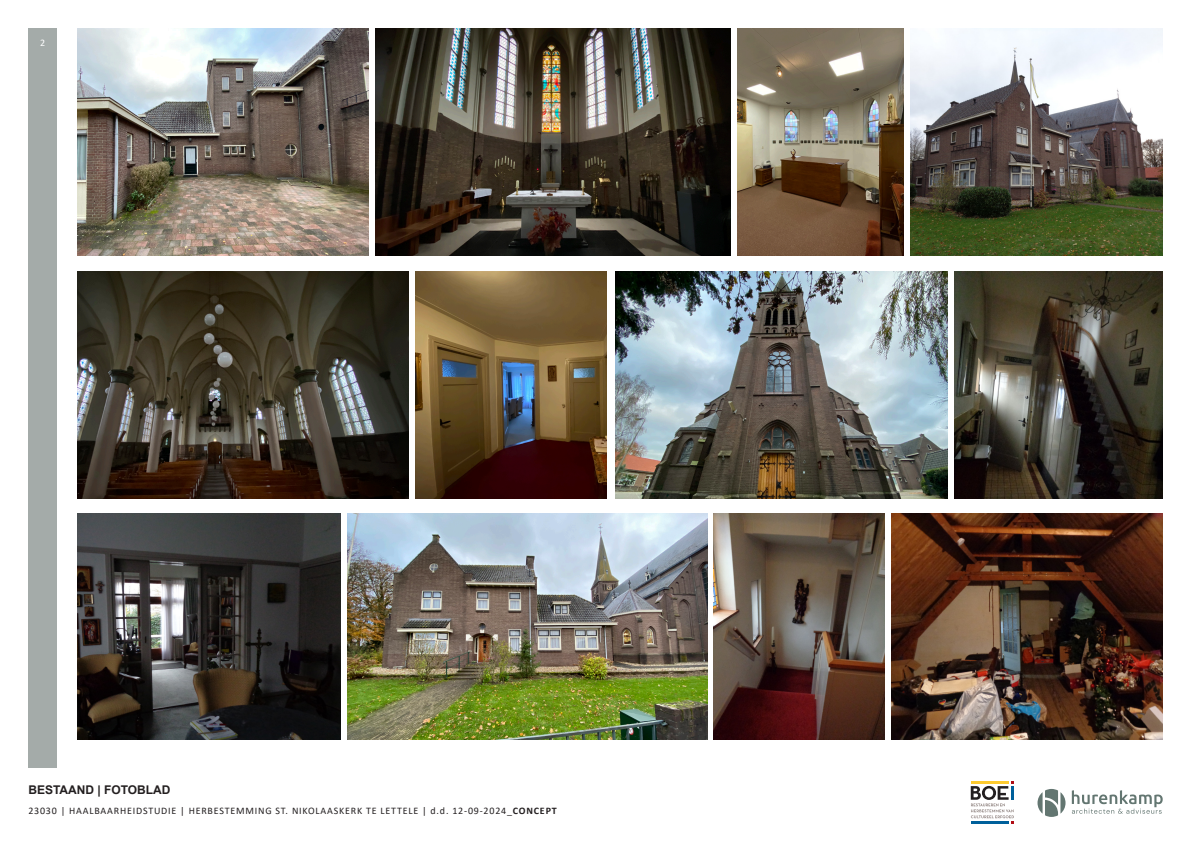
<style>
.page{position:relative;width:1191px;height:842px;background:#fff}
.page>*{position:absolute;margin:0;border:0;box-sizing:border-box;transform-origin:0 0}
.t1{font:700 12px "Arial";color:#231f20}
.t2{font:10px "Calibri";letter-spacing:.08em;color:#231f20}
.t3{font:10px "Calibri";color:#fff}
.s1{font-weight:700}
</style>
<div class="page">
<img style="left:910px;top:28px;width:252px;height:227px">
<img style="left:376px;top:28px;width:354px;height:227px">
<img style="left:891px;top:513px;width:271px;height:227px">
<img style="left:347px;top:513px;width:360px;height:227px">
<img style="left:78px;top:513px;width:262px;height:227px">
<img style="left:415px;top:271px;width:192px;height:227px">
<img style="left:615px;top:271px;width:332px;height:227px">
<img style="left:78px;top:28px;width:291px;height:227px">
<img style="left:78px;top:271px;width:330px;height:227px">
<img style="left:954px;top:271px;width:208px;height:227px">
<img style="left:714px;top:513px;width:170px;height:227px">
<img style="left:737px;top:28px;width:166px;height:227px">
<svg style="left:970px;top:781px;width:44px;height:43px"></svg>
<div style="left:28px;top:28px;width:29px;height:740px;background:#a4aba9"></div>
<svg style="left:1037px;top:789px;width:28px;height:28px"></svg>
<svg style="left:1071px;top:790px;width:91px;height:24px"></svg>
<p class="t3" style="left:40px;top:36px;width:7px">2</p>
<p class="t1" style="left:28px;top:781px;width:144px">BESTAAND | FOTOBLAD</p>
<p class="t2" style="left:28px;top:803px;width:530px">23030 | HAALBAARHEIDSTUDIE | HERBESTEMMING ST. NIKOLAASKERK TE LETTELE | d.d. 12-09-2024_<span class="s1">CONCEPT</span></p>
</div>
